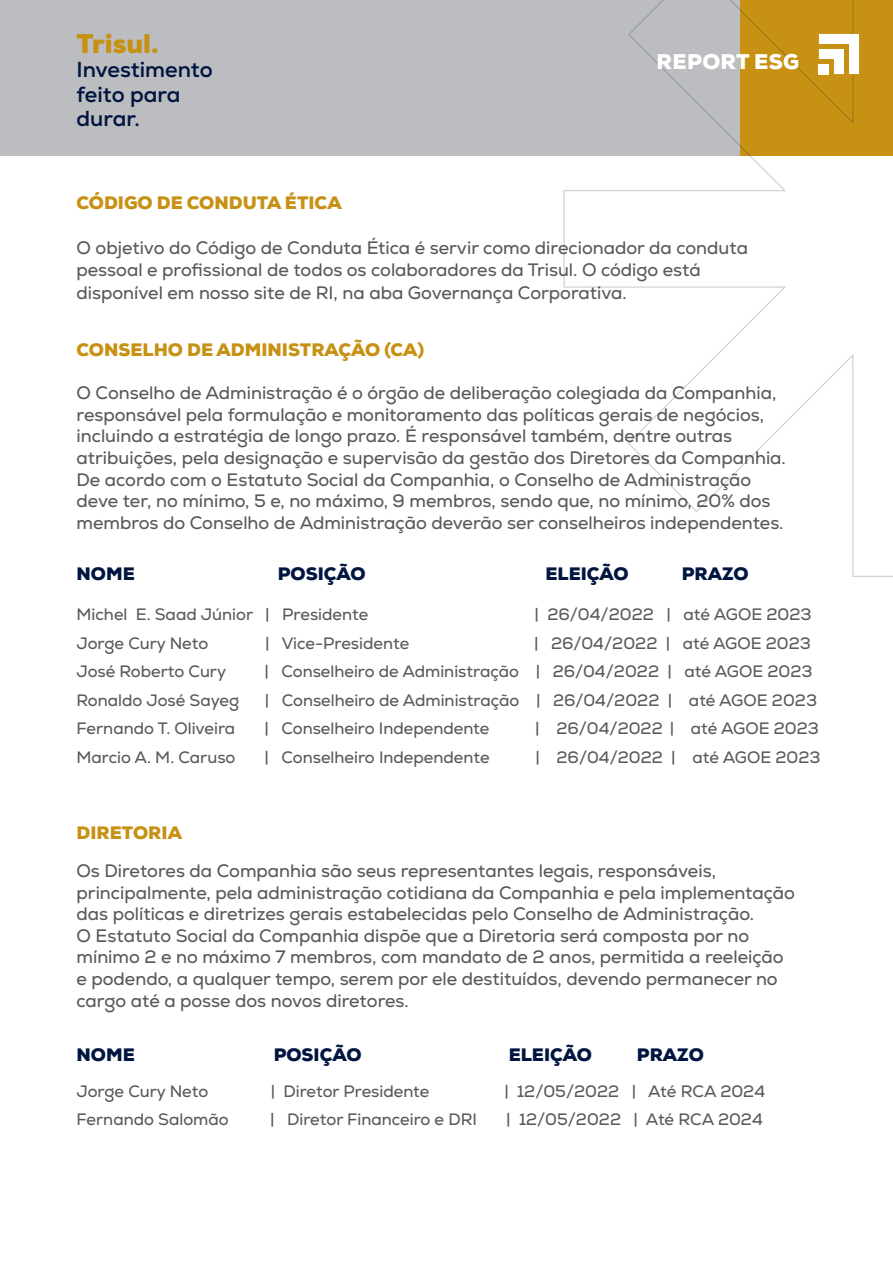
<style>
.page{position:relative;width:893px;height:1263px;background:#fff}
.page>*{position:absolute;margin:0;border:0;box-sizing:border-box;transform-origin:0 0}
.t1{font:900 27px "Nexa";color:#c79114}
.t2{font:700 21.75px/24.5px "Nexa";color:#00153f}
.Master_Page_-_Runnin{font:900 21.15px "Nexa";letter-spacing:.015em;color:#fff}
.t3{font:18px/21.6px "Nexa";color:#595959}
.t4{font:900 18px "Nexa";color:#c79114}
.t5{font:900 18px "Nexa";color:#00153f}
.t6{font:16.5px "Nexa";color:#595959}
</style>
<div class="page">
<div style="left:0;top:0;width:740px;height:155px;background:#bcbdc0"></div>
<svg style="left:563px;top:0;width:330px;height:577px"></svg>
<svg style="left:819px;top:34px;width:40px;height:40px"></svg>
<p class="t1" style="left:77px;top:26px;width:84px">Trisul.</p>
<p class="t2" style="left:77px;top:58px;width:138px">Investimento feito para durar.</p>
<p class="Master_Page_-_Runnin" style="left:656px;top:48px;width:144px">REPORT ESG</p>
<p class="t4" style="left:77px;top:191px;width:267px">CÓDIGO DE CONDUTA ÉTICA</p>
<p class="t3" style="left:77px;top:236px;width:673px;line-height:22.5px">O objetivo do Código de Conduta Ética é servir como direcionador da conduta pessoal e profissional de todos os colaboradores da Trisul. O código está disponível em nosso site de RI, na aba Governança Corporativa.</p>
<p class="t4" style="left:77px;top:338px;width:349px">CONSELHO DE ADMINISTRAÇÃO (CA)</p>
<p class="t3" style="left:77px;top:382px;width:711px">O Conselho de Administração é o órgão de deliberação colegiada da Companhia, responsável pela formulação e monitoramento das políticas gerais de negócios, incluindo a estratégia de longo prazo. É responsável também, dentre outras atribuições, pela designação e supervisão da gestão dos Diretores da Companhia.</p>
<p class="t3" style="left:77px;top:469px;width:708px">De acordo com o Estatuto Social da Companhia, o Conselho de Administração deve ter, no mínimo, 5 e, no máximo, 9 membros, sendo que, no mínimo, 20% dos membros do Conselho de Administração deverão ser conselheiros independentes.</p>
<p class="t5" style="left:77px;top:562px;width:60px">NOME</p>
<p class="t5" style="left:278px;top:562px;width:89px">POSIÇÃO</p>
<p class="t5" style="left:545px;top:562px;width:85px">ELEIÇÃO</p>
<p class="t5" style="left:682px;top:562px;width:68px">PRAZO</p>
<p class="t6" style="left:77px;top:604px;width:293px">Michel E. Saad Júnior | Presidente</p>
<p class="t6" style="left:535px;top:604px;width:278px">| 26/04/2022 | até AGOE 2023</p>
<p class="t6" style="left:77px;top:633px;width:133px">Jorge Cury Neto</p>
<p class="t6" style="left:265px;top:633px;width:146px">| Vice-Presidente</p>
<p class="t6" style="left:534px;top:633px;width:278px">| 26/04/2022 | até AGOE 2023</p>
<p class="t6" style="left:77px;top:661px;width:151px">José Roberto Cury</p>
<p class="t6" style="left:264px;top:661px;width:550px">| Conselheiro de Administração | 26/04/2022 | até AGOE 2023</p>
<p class="t6" style="left:77px;top:690px;width:164px">Ronaldo José Sayeg</p>
<p class="t6" style="left:265px;top:690px;width:554px">| Conselheiro de Administração | 26/04/2022 | até AGOE 2023</p>
<p class="t6" style="left:77px;top:718px;width:160px">Fernando T. Oliveira</p>
<p class="t6" style="left:264px;top:718px;width:227px">| Conselheiro Independente</p>
<p class="t6" style="left:535px;top:718px;width:285px">| 26/04/2022 | até AGOE 2023</p>
<p class="t6" style="left:77px;top:747px;width:160px">Marcio A. M. Caruso</p>
<p class="t6" style="left:265px;top:747px;width:227px">| Conselheiro Independente</p>
<p class="t6" style="left:535px;top:747px;width:287px">| 26/04/2022 | até AGOE 2023</p>
<p class="t4" style="left:77px;top:821px;width:107px">DIRETORIA</p>
<p class="t3" style="left:77px;top:860px;width:720px">Os Diretores da Companhia são seus representantes legais, responsáveis, principalmente, pela administração cotidiana da Companhia e pela implementação das políticas e diretrizes gerais estabelecidas pelo Conselho de Administração.</p>
<p class="t3" style="left:77px;top:925px;width:708px">O Estatuto Social da Companhia dispõe que a Diretoria será composta por no mínimo 2 e no máximo 7 membros, com mandato de 2 anos, permitida a reeleição e podendo, a qualquer tempo, serem por ele destituídos, devendo permanecer no cargo até a posse dos novos diretores.</p>
<p class="t5" style="left:77px;top:1043px;width:60px">NOME</p>
<p class="t5" style="left:274px;top:1043px;width:89px">POSIÇÃO</p>
<p class="t5" style="left:509px;top:1043px;width:85px">ELEIÇÃO</p>
<p class="t5" style="left:637px;top:1043px;width:68px">PRAZO</p>
<p class="t6" style="left:77px;top:1080px;width:133px">Jorge Cury Neto</p>
<p class="t6" style="left:271px;top:1080px;width:160px">| Diretor Presidente</p>
<p class="t6" style="left:504px;top:1080px;width:262px">| 12/05/2022 | Até RCA 2024</p>
<p class="t6" style="left:77px;top:1109px;width:154px">Fernando Salomão</p>
<p class="t6" style="left:270px;top:1109px;width:208px">| Diretor Financeiro e DRI</p>
<p class="t6" style="left:506px;top:1109px;width:258px">| 12/05/2022 | Até RCA 2024</p>
</div>
